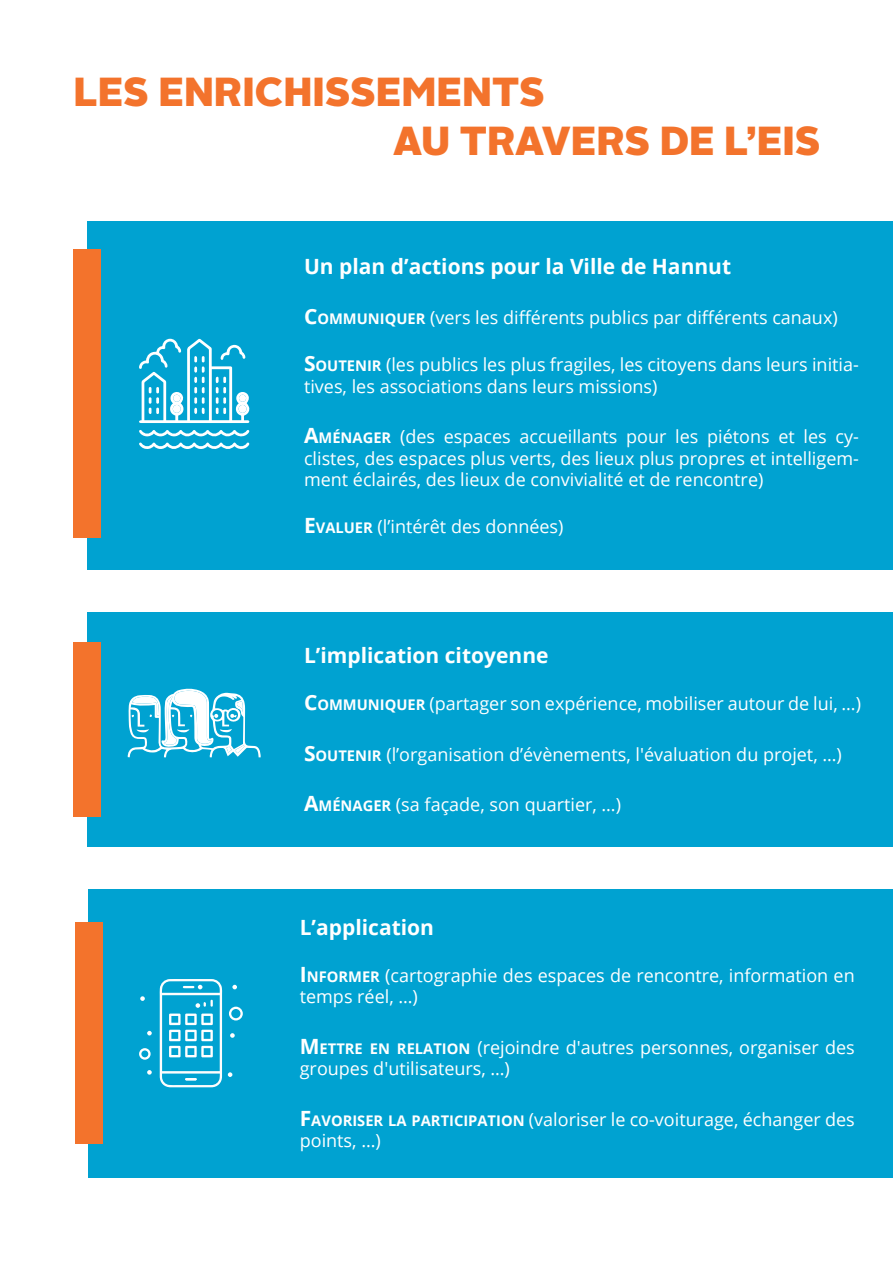
<style>
.page{position:relative;width:893px;height:1263px;background:#fff}
.page>*{position:absolute;margin:0;border:0;box-sizing:border-box;transform-origin:0 0}
.t1{font:900 40.5px "Alright Sans";color:#f3732c}
.t2{font:700 21px "Open Sans";color:#fff}
.t3{font:18px/21.6px "Open Sans";color:#fff}
.s1{font-weight:700;font-size:21px}
.s2{font-weight:700;font-size:14.7px}
</style>
<div class="page">
<div style="left:87px;top:221px;width:806px;height:349px;background:#00a2d1"></div>
<div style="left:87px;top:612px;width:806px;height:235px;background:#00a2d1"></div>
<div style="left:89px;top:889px;width:804px;height:288px;background:#00a2d1"></div>
<svg style="left:139px;top:430px;width:110px;height:19px"></svg>
<svg style="left:139px;top:339px;width:110px;height:84px"></svg>
<svg style="left:128px;top:689px;width:133px;height:68px"></svg>
<svg style="left:229px;top:1006px;width:14px;height:14px"></svg>
<svg style="left:139px;top:1048px;width:12px;height:12px"></svg>
<svg style="left:147px;top:1031px;width:5px;height:4px"></svg>
<svg style="left:147px;top:1070px;width:5px;height:5px"></svg>
<svg style="left:140px;top:996px;width:5px;height:5px"></svg>
<svg style="left:228px;top:1072px;width:4px;height:5px"></svg>
<svg style="left:230px;top:1033px;width:5px;height:5px"></svg>
<svg style="left:232px;top:985px;width:5px;height:4px"></svg>
<svg style="left:160px;top:979px;width:62px;height:108px"></svg>
<div style="left:74px;top:250px;width:27px;height:288px;background:#f3732c"></div>
<div style="left:74px;top:642px;width:27px;height:175px;background:#f3732c"></div>
<div style="left:75px;top:922px;width:27px;height:221px;background:#f3732c"></div>
<p class="t1" style="left:74px;top:63px;width:473px">LES ENRICHISSEMENTS</p>
<p class="t1" style="left:393px;top:111px;width:429px">AU TRAVERS DE L’EIS</p>
<p class="t2" style="left:304px;top:251px;width:429px">Un plan d’actions pour la Ville de Hannut</p>
<p class="t3" style="left:304px;top:306px;width:535px"><span class="s1">C</span><span class="s2">OMMUNIQUER</span> (vers les différents publics par différents canaux)</p>
<p class="t3" style="left:304px;top:353px;width:556px"><span class="s1">S</span><span class="s2">OUTENIR</span> (les publics les plus fragiles, les citoyens dans leurs initia&shy;tives, les associations dans leurs missions)</p>
<p class="t3" style="left:304px;top:425px;width:556px;text-align:justify"><span class="s1">A</span><span class="s2">MÉNAGER</span> (des espaces accueillants pour les piétons et les cy&shy;clistes, des espaces plus verts, des lieux plus propres et intelligem&shy;ment éclairés, des lieux de convivialité et de rencontre)</p>
<p class="t3" style="left:304px;top:515px;width:261px"><span class="s1">E</span><span class="s2">VALUER</span> (l’intérêt des données)</p>
<p class="t2" style="left:304px;top:641px;width:246px">L’implication citoyenne</p>
<p class="t3" style="left:304px;top:692px;width:559px"><span class="s1">C</span><span class="s2">OMMUNIQUER</span> (partager son expérience, mobiliser autour de lui, …)</p>
<p class="t3" style="left:304px;top:743px;width:539px"><span class="s1">S</span><span class="s2">OUTENIR</span> (l’organisation d’évènements, l'évaluation du projet, …)</p>
<p class="t3" style="left:304px;top:793px;width:318px"><span class="s1">A</span><span class="s2">MÉNAGER</span> (sa façade, son quartier, …)</p>
<p class="t2" style="left:300px;top:912px;width:136px">L’application</p>
<p class="t3" style="left:300px;top:964px;width:556px"><span class="s1">I</span> <span class="s2">NFORMER</span> (cartographie des espaces de rencontre, information en temps réel, …)</p>
<p class="t3" style="left:300px;top:1036px;width:556px"><span class="s1">M</span> <span class="s2">ETTRE EN RELATION</span> (rejoindre d'autres personnes, organiser des groupes d'utilisateurs, …)</p>
<p class="t3" style="left:300px;top:1108px;width:556px"><span class="s1">F</span><span class="s2">AVORISER LA PARTICIPATION</span> (valoriser le co-voiturage, échanger des points, …)</p>
</div>
